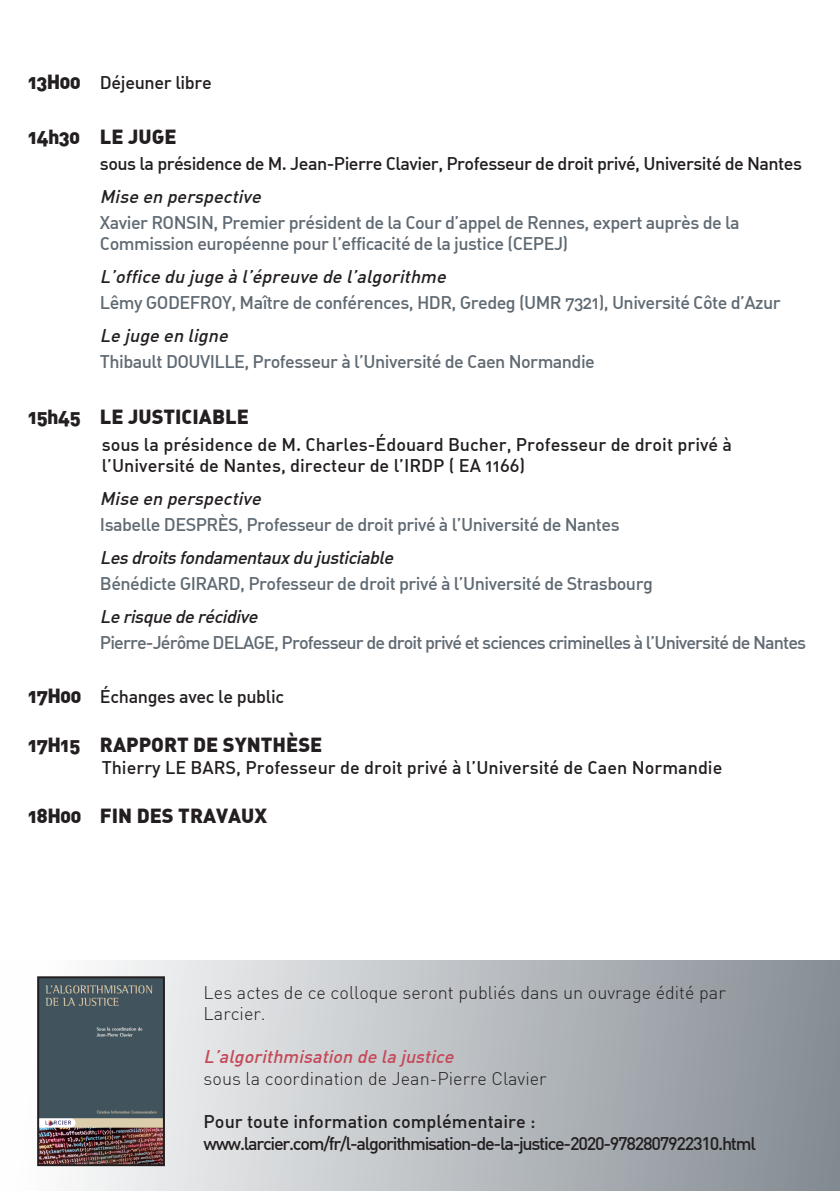
<style>
.page{position:relative;width:840px;height:1191px;background:#fff}
.page>*{position:absolute;margin:0;border:0;box-sizing:border-box;transform-origin:0 0}
.t1{font:900 20px "DIN Alternate";color:#231f20}
.t2{font:900 20px "DIN Alternate";letter-spacing:-.02em;color:#231f20}
.t3{font:500 18px "DIN Alternate";letter-spacing:-.03em;color:#606a73}
.t4{font:500 18px/21.6px "DIN Alternate";color:#231f20}
.t5{font:italic 500 18px "DIN Alternate";color:#231f20}
.t6{font:300 18px/21.6px "DIN";color:#231f20}
.t7{font:500 18px "DIN Alternate";letter-spacing:-.05em;color:#606a73}
.t8{font:500 18px "DIN Alternate";letter-spacing:-.03em;color:#231f20}
.t9{font:500 18px "DIN";letter-spacing:-.07em;color:#231f20}
.t10{font:500 18px "DIN Alternate";letter-spacing:-.02em;color:#231f20}
.t11{font:500 18px "DIN";color:#231f20}
.t12{font:italic 500 18px "DIN";color:#c54958}
.s1{font-weight:900;font-size:20px}
</style>
<div class="page">
<hr style="left:0;top:0;width:1px;height:182px;background:#606a73">
<div style="left:0;top:960px;width:839px;height:231px;background:linear-gradient(to right,#fff,#848c93)"></div>
<img style="left:40px;top:979px;width:122px;height:184px">
<div style="left:37px;top:976px;width:128px;height:190px;border:2px solid #231f20"></div>
<p class="t10" style="left:28px;top:71px;width:185px"><span class="s1">13H00</span> Déjeuner libre</p>
<p class="t2" style="left:28px;top:123px;width:150px">14h30 LE JUGE</p>
<p class="t8" style="left:100px;top:152px;width:703px">sous la présidence de M. Jean-Pierre Clavier, Professeur de droit privé, Université de Nantes</p>
<p class="t5" style="left:100px;top:185px;width:167px">Mise en perspective</p>
<p class="t3" style="left:100px;top:211px;width:641px">Xavier RONSIN, Premier président de la Cour d’appel de Rennes, expert auprès de la</p>
<p class="t3" style="left:100px;top:232px;width:469px">Commission européenne pour l’efficacité de la justice (CEPEJ)</p>
<p class="t5" style="left:100px;top:265px;width:351px">L’office du juge à l’épreuve de l’algorithme</p>
<p class="t3" style="left:100px;top:291px;width:682px">Lêmy GODEFROY, Maître de conférences, HDR, Gredeg (UMR 7321), Université Côte d’Azur</p>
<p class="t5" style="left:100px;top:324px;width:134px">Le juge en ligne</p>
<p class="t3" style="left:100px;top:350px;width:496px">Thibault DOUVILLE, Professeur à l’Université de Caen Normandie</p>
<p class="t1" style="left:28px;top:403px;width:222px">15h45 LE JUSTICIABLE</p>
<p class="t4" style="left:102px;top:433px;width:631px">sous la présidence de M. Charles-Édouard Bucher, Professeur de droit privé à l’Université de Nantes, directeur de l’IRDP ( EA 1166)</p>
<p class="t5" style="left:100px;top:487px;width:167px">Mise en perspective</p>
<p class="t3" style="left:100px;top:513px;width:521px">Isabelle DESPRÈS, Professeur de droit privé à l’Université de Nantes</p>
<p class="t5" style="left:100px;top:546px;width:299px">Lesdroitsfondamentauxdu justiciable</p>
<p class="t3" style="left:100px;top:572px;width:554px">Bénédicte GIRARD, Professeur de droit privé à l’Université de Strasbourg</p>
<p class="t5" style="left:100px;top:605px;width:163px">Lerisquederécidive</p>
<p class="t7" style="left:100px;top:631px;width:707px">Pierre-Jérôme DELAGE, Professeur de droit privé et sciences criminelles à l’Université de Nantes</p>
<p class="t10" style="left:28px;top:685px;width:258px"><span class="s1">17H00</span> Échanges avec le public</p>
<p class="t1" style="left:28px;top:731px;width:296px">17H15 RAPPORT DE SYNTHÈSE</p>
<p class="t4" style="left:102px;top:756px;width:622px">Thierry LE BARS, Professeur de droit privé à l’Université de Caen Normandie</p>
<p class="t1" style="left:28px;top:802px;width:240px">18H00 FIN DES TRAVAUX</p>
<p class="t6" style="left:203px;top:981px;width:523px">Les actes de ce colloque seront publiés dans un ouvrage édité par<br>Larcier.</p>
<p class="t12" style="left:203px;top:1045px;width:256px">L’algorithmisation de la justice</p>
<p class="t6" style="left:203px;top:1067px;width:344px">sous la coordination de Jean-Pierre Clavier</p>
<p class="t11" style="left:203px;top:1110px;width:333px">Pour toute information complémentaire :</p>
<p class="t9" style="left:203px;top:1131px;width:553px">www.larcier.com/fr/l-algorithmisation-de-la-justice-2020-9782807922310.html</p>
</div>
